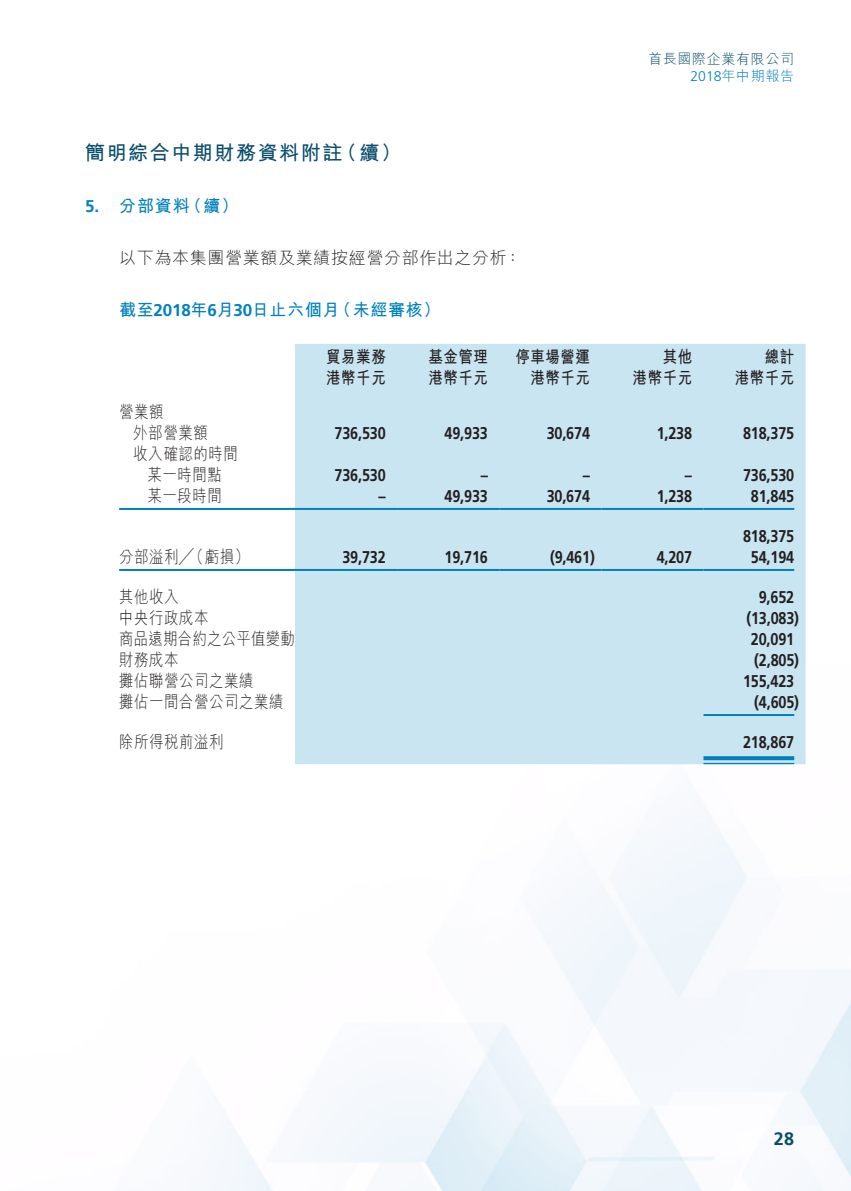
<style>
.page{position:relative;width:851px;height:1191px;background:#fff}
.page>*{position:absolute;margin:0;border:0;box-sizing:border-box;transform-origin:0 0}
.Heading_1{font:700 20px "M Hei HK";letter-spacing:.08em;color:#094c6c}
.t1{font:700 18px "Frutiger LT Std";color:#094c6c}
.Notes{font:700 17px "Frutiger LT Std";letter-spacing:-.01em;color:#231f20;scale:.85 1}
.Notes-2{font:300 17px "M Hei HK";letter-spacing:.04em;color:#231f20;scale:.85 1}
.Notes-3{font:700 17px "M Hei HK";letter-spacing:.04em;color:#231f20;scale:.85 1}
.Notes-4{font:300 17px "M Hei HK";letter-spacing:.04em;color:#231f20}
.Notes_HD2{font:700 17px "M Hei HK";letter-spacing:.04em;color:#0081bb}
.Notes-5{font:300 17px "M Hei HK";letter-spacing:.015em;color:#231f20;scale:.85 1}
.Notes_HD1{font:700 17px "M Hei HK";color:#0081bb}
.Notes_HD1-2{font:700 17px "Frutiger LT Std";color:#0081bb}
.t2{font:300 14px/16px "M Hei HK";letter-spacing:.05em;color:#094c6c;text-align:right}
.s1{font-family:"Frutiger LT Std";color:#0081bb}
.s2{color:#0081bb}
.s3{font-family:"Frutiger LT Std"}
</style>
<div class="page">
<div style="left:295px;top:344px;width:510px;height:420px;background:#cae5f2"></div>
<hr style="left:119px;top:508px;width:176px;height:2px;background:#0081bb">
<hr style="left:295px;top:508px;width:102px;height:2px;background:#0081bb">
<hr style="left:397px;top:508px;width:102px;height:2px;background:#0081bb">
<hr style="left:499px;top:508px;width:102px;height:2px;background:#0081bb">
<hr style="left:601px;top:508px;width:102px;height:2px;background:#0081bb">
<hr style="left:703px;top:508px;width:91px;height:2px;background:#0081bb">
<hr style="left:119px;top:569px;width:176px;height:2px;background:#0081bb">
<hr style="left:295px;top:569px;width:102px;height:2px;background:#0081bb">
<hr style="left:397px;top:569px;width:102px;height:2px;background:#0081bb">
<hr style="left:499px;top:569px;width:102px;height:2px;background:#0081bb">
<hr style="left:601px;top:569px;width:102px;height:2px;background:#0081bb">
<hr style="left:703px;top:569px;width:91px;height:2px;background:#0081bb">
<hr style="left:703px;top:714px;width:91px;height:2px;background:#0081bb">
<svg style="left:703px;top:756px;width:91px;height:4px"></svg>
<hr style="left:703px;top:763px;width:91px;height:1px;background:#0081bb">
<p class="t2" style="left:648px;top:51px;width:148px">首長國際企業有限公司<br><span class="s1">2018</span><span class="s2">年中期報告</span></p>
<p class="Heading_1" style="left:85px;top:138px;width:259px">簡明綜合中期財務資料附註</p>
<p class="Notes_HD1" style="left:185px;top:193px;width:55px">（續(</p>
<p class="Notes_HD1" style="left:119px;top:193px;width:72px">分部資料</p>
<p class="Notes_HD1-2" style="left:85px;top:196px;width:16px">5.</p>
<p class="Heading_1" style="left:337px;top:138px;width:66px">（續(</p>
<p class="Notes-4" style="left:119px;top:249px;width:404px">以下為本集團營業額及業績按經營分部作出之分析：</p>
<p class="Notes_HD2" style="left:334px;top:297px;width:108px">（未經審核(</p>
<p class="Notes_HD2" style="left:119px;top:297px;width:222px">截至<span class="s3">2018</span>年月<span class="s3">6 30</span>日止六個月</p>
<p class="Notes-3" style="left:326px;top:344px;width:71px">貿易業務</p>
<p class="Notes-3" style="left:428px;top:344px;width:71px">基金管理</p>
<p class="Notes-3" style="left:515px;top:344px;width:89px">停車場營運</p>
<p class="Notes-3" style="left:662px;top:344px;width:36px">其他</p>
<p class="Notes-3" style="left:764px;top:344px;width:36px">總計</p>
<p class="Notes-3" style="left:326px;top:365px;width:71px">港幣千元</p>
<p class="Notes-3" style="left:428px;top:365px;width:71px">港幣千元</p>
<p class="Notes-3" style="left:530px;top:365px;width:71px">港幣千元</p>
<p class="Notes-3" style="left:632px;top:365px;width:71px">港幣千元</p>
<p class="Notes-3" style="left:734px;top:365px;width:71px">港幣千元</p>
<p class="Notes-2" style="left:119px;top:403px;width:54px">營業額</p>
<p class="Notes-2" style="left:133px;top:424px;width:89px">外部營業額</p>
<p class="Notes-2" style="left:133px;top:445px;width:124px">收入確認的時間</p>
<p class="Notes" style="left:334px;top:423px;width:62px">736,530</p>
<p class="Notes" style="left:444px;top:423px;width:52px">49,933</p>
<p class="Notes" style="left:546px;top:423px;width:52px">30,674</p>
<p class="Notes" style="left:656px;top:423px;width:43px">1,238</p>
<p class="Notes" style="left:743px;top:423px;width:62px">818,375</p>
<p class="Notes-2" style="left:147px;top:466px;width:89px">某一時間點</p>
<p class="Notes" style="left:334px;top:465px;width:62px">736,530</p>
<p class="Notes" style="left:480px;top:465px;width:10px">–</p>
<p class="Notes" style="left:582px;top:465px;width:10px">–</p>
<p class="Notes" style="left:684px;top:465px;width:10px">–</p>
<p class="Notes" style="left:743px;top:465px;width:62px">736,530</p>
<p class="Notes-2" style="left:147px;top:487px;width:89px">某一段時間</p>
<p class="Notes" style="left:378px;top:486px;width:10px">–</p>
<p class="Notes" style="left:444px;top:486px;width:52px">49,933</p>
<p class="Notes" style="left:546px;top:486px;width:52px">30,674</p>
<p class="Notes" style="left:656px;top:486px;width:43px">1,238</p>
<p class="Notes" style="left:750px;top:486px;width:52px">81,845</p>
<p class="Notes-2" style="left:119px;top:548px;width:155px">分部溢利╱（虧損(</p>
<p class="Notes" style="left:342px;top:547px;width:52px">39,732</p>
<p class="Notes" style="left:444px;top:547px;width:52px">19,716</p>
<p class="Notes" style="left:550px;top:547px;width:54px">)9,461(</p>
<p class="Notes" style="left:656px;top:547px;width:43px">4,207</p>
<p class="Notes" style="left:743px;top:526px;width:62px">818,375</p>
<p class="Notes" style="left:750px;top:547px;width:52px">54,194</p>
<p class="Notes-2" style="left:119px;top:588px;width:71px">其他收入</p>
<p class="Notes" style="left:758px;top:587px;width:43px">9,652</p>
<p class="Notes-2" style="left:119px;top:609px;width:107px">中央行政成本</p>
<p class="Notes" style="left:746px;top:608px;width:63px">)13,083(</p>
<p class="Notes-5" style="left:119px;top:630px;width:208px">商品遠期合約之公平值變動</p>
<p class="Notes" style="left:750px;top:629px;width:52px">20,091</p>
<p class="Notes-2" style="left:119px;top:651px;width:71px">財務成本</p>
<p class="Notes" style="left:754px;top:650px;width:54px">)2,805(</p>
<p class="Notes-2" style="left:119px;top:672px;width:160px">攤佔聯營公司之業績</p>
<p class="Notes" style="left:743px;top:671px;width:62px">155,423</p>
<p class="Notes-2" style="left:119px;top:693px;width:195px">攤佔一間合營公司之業績</p>
<p class="Notes" style="left:754px;top:692px;width:54px">)4,605(</p>
<p class="Notes-2" style="left:119px;top:733px;width:124px">除所得稅前溢利</p>
<p class="Notes" style="left:743px;top:732px;width:62px">218,867</p>
<p class="t1" style="left:773px;top:1127px;width:22px">28</p>
</div>
